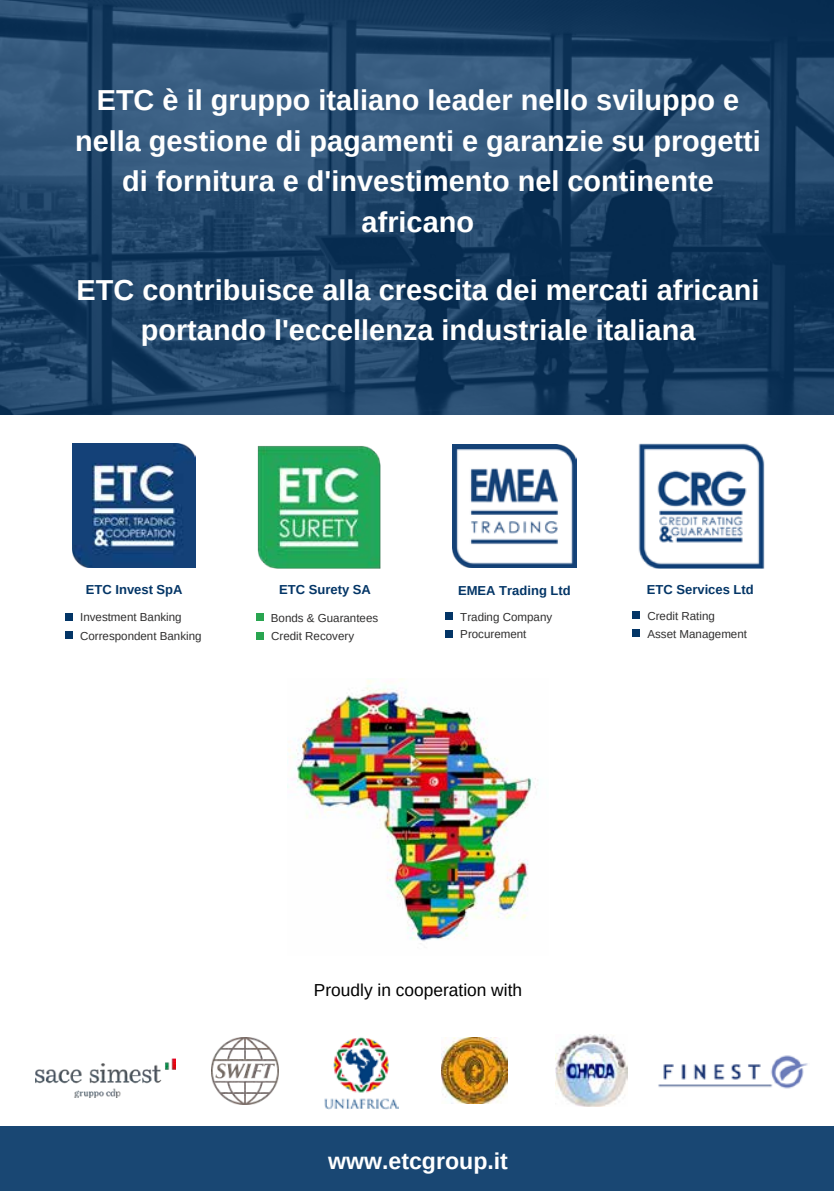
<style>
.page{position:relative;width:834px;height:1191px;background:#fff}
.page>*{position:absolute;margin:0;border:0;box-sizing:border-box;transform-origin:0 0}
.t1{font:700 28.88px/40.4px "Arimo";color:#fff;text-align:center}
.t2{font:700 23.1px "Arimo";color:#fff}
.t3{font:17.32px "Arimo";color:#000}
.t4{font:700 12.95px "Arimo";color:#033566}
.t5{font:11.55px/18px "Arimo";color:#302f2f}
</style>
<div class="page">
<svg style="left:0;top:0;width:833px;height:415px;background:#1e4367"></svg>
<div style="left:0;top:1126px;width:833px;height:65px;background:#194773"></div>
<img style="left:35px;top:1058px;width:140px;height:39px">
<img style="left:555px;top:1034px;width:72px;height:73px">
<img style="left:441px;top:1037px;width:66px;height:66px">
<img style="left:211px;top:1037px;width:67px;height:67px">
<img style="left:324px;top:1037px;width:74px;height:72px">
<img style="left:658px;top:1055px;width:150px;height:33px">
<img style="left:288px;top:678px;width:248px;height:263px">
<div style="left:66px;top:613px;width:7px;height:7px;background:#033566"></div>
<div style="left:66px;top:631px;width:7px;height:7px;background:#033566"></div>
<img style="left:453px;top:444px;width:123px;height:123px">
<div style="left:445px;top:612px;width:8px;height:7px;background:#033566"></div>
<div style="left:445px;top:630px;width:8px;height:7px;background:#033566"></div>
<img style="left:638px;top:444px;width:126px;height:124px">
<div style="left:632px;top:612px;width:7px;height:7px;background:#033566"></div>
<div style="left:632px;top:630px;width:7px;height:7px;background:#033566"></div>
<img style="left:257px;top:446px;width:124px;height:123px">
<div style="left:256px;top:614px;width:7px;height:7px;background:#29a550"></div>
<img style="left:73px;top:444px;width:123px;height:123px">
<div style="left:256px;top:632px;width:7px;height:7px;background:#29a550"></div>
<p class="t1" style="left:75px;top:81px;width:687px">ETC è il gruppo italiano leader nello sviluppo e nella gestione di pagamenti e garanzie su progetti di fornitura e d'investimento nel continente africano</p>
<p class="t1" style="left:77px;top:271px;width:684px">ETC contribuisce alla crescita dei mercati africani portando l'eccellenza industriale italiana</p>
<p class="t4" style="left:86px;top:580px;width:98px">ETC Invest SpA</p>
<p class="t5" style="left:80px;top:608px;width:123px">Investment Banking<br>Correspondent Banking</p>
<p class="t4" style="left:279px;top:580px;width:93px">ETC Surety SA</p>
<p class="t5" style="left:271px;top:609px;width:109px">Bonds &amp; Guarantees</p>
<p class="t5" style="left:271px;top:626px;width:84px">Credit Recovery</p>
<p class="t4" style="left:458px;top:582px;width:114px">EMEA Trading Ltd</p>
<p class="t5" style="left:460px;top:608px;width:93px;line-height:17.5px">Trading Company<br>Procurement</p>
<p class="t4" style="left:646px;top:580px;width:108px">ETC Services Ltd</p>
<p class="t5" style="left:647px;top:607px;width:101px">Credit Rating<br>Asset Management</p>
<p class="t3" style="left:314px;top:978px;width:210px">Proudly in cooperation with</p>
<p class="t2" style="left:328px;top:1144px;width:181px">www.etcgroup.it</p>
</div>
